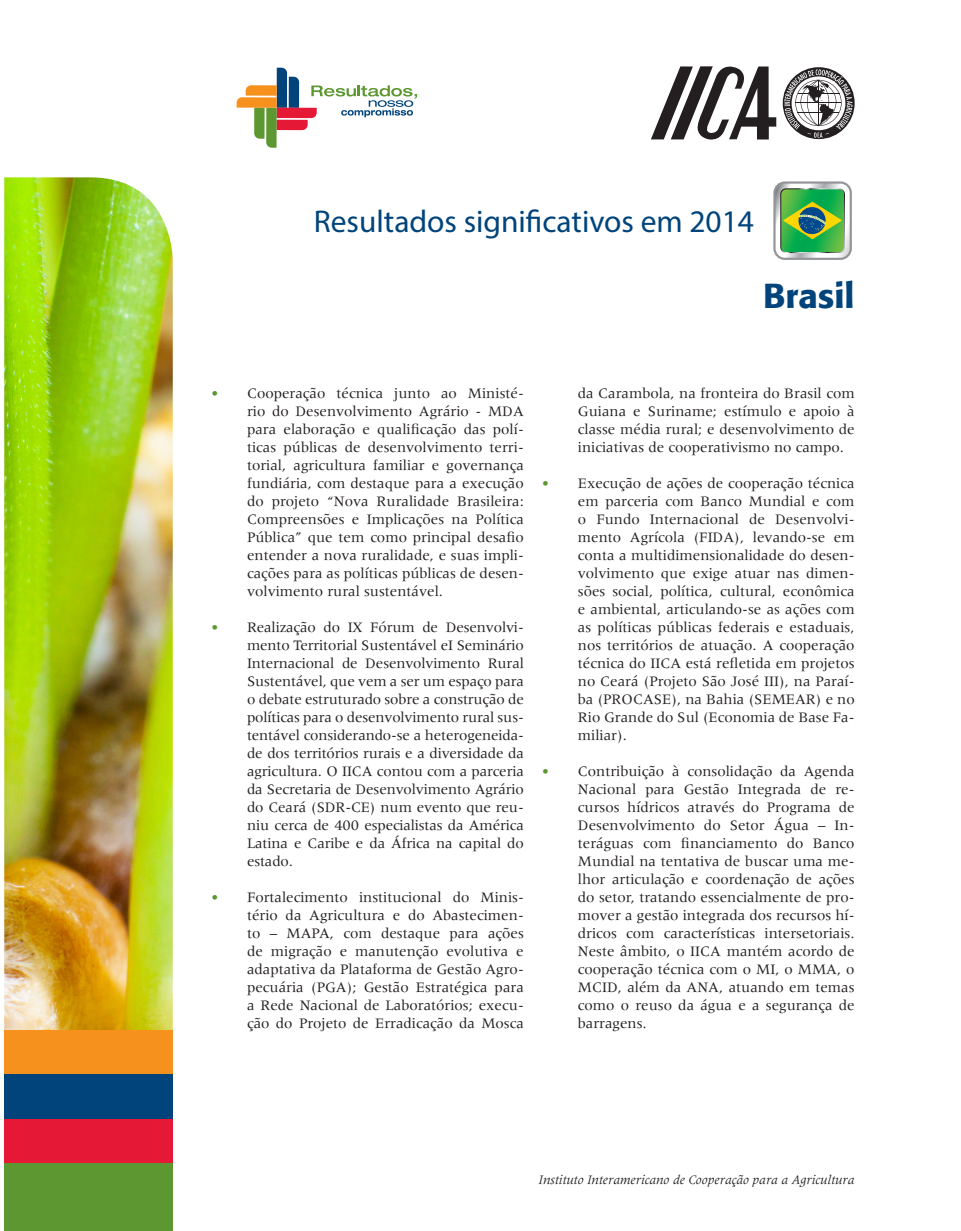
<style>
.page{position:relative;width:961px;height:1231px;background:#fff}
.page>*{position:absolute;margin:0;border:0;box-sizing:border-box;transform-origin:0 0}
.t1{font:500 34.5px "Formata";color:#00447b}
.t2{font:31.5px "Myriad Pro";color:#00447b}
.t3{font:15px/18px "Meridien";color:#231f20;text-align:justify}
.t4{font:italic 13.5px "Meridien";color:#231f20}
.s1{color:#5c9731}
</style>
<div class="page">
<img style="left:4px;top:177px;width:169px;height:853px">
<div style="left:4px;top:1030px;width:169px;height:44px;background:#f6911e"></div>
<div style="left:4px;top:1118px;width:169px;height:45px;background:#e51836"></div>
<div style="left:4px;top:1074px;width:169px;height:44px;background:#00447b"></div>
<div style="left:4px;top:1163px;width:169px;height:68px;background:#5c9731"></div>
<svg style="left:651px;top:66px;width:125px;height:74px"></svg>
<svg style="left:782px;top:67px;width:72px;height:72px"></svg>
<div style="left:773px;top:181px;width:78px;height:79px;border:4px solid #939598;border-radius:9px"></div>
<svg style="left:775px;top:184px;width:74px;height:74px"></svg>
<svg style="left:236px;top:68px;width:181px;height:80px"></svg>
<p class="t2" style="left:314px;top:202px;width:442px">Resultados significativos em 2014</p>
<p class="t1" style="left:763px;top:275px;width:93px">Brasil</p>
<p class="t3" style="left:247px;top:384px;width:278px;text-indent:-36px"><span class="s1">•</span> Cooperação técnica junto ao Ministé&shy;rio do Desenvolvimento Agrário - MDA para elaboração e qualificação das polí&shy;ticas públicas de desenvolvimento terri&shy;torial, agricultura familiar e governança fundiária, com destaque para a execução do projeto “Nova Ruralidade Brasileira:<br>Compreensões e Implicações na Política Pública” que tem como principal desafio entender a nova ruralidade, e suas impli&shy;cações para as políticas públicas de desen&shy;volvimento rural sustentável.</p>
<p class="t3" style="left:247px;top:618px;width:278px;text-indent:-36px"><span class="s1">•</span> Realização do IX Fórum de Desenvolvi&shy;mento Territorial Sustentável eI Seminário Internacional de Desenvolvimento Rural Sustentável, que vem a ser um espaço para o debate estruturado sobre a construção de políticas para o desenvolvimento rural sus&shy;tentável considerando-se a heterogeneida&shy;de dos territórios rurais e a diversidade da agricultura. O IICA contou com a parceria da Secretaria de Desenvolvimento Agrário do Ceará (SDR-CE) num evento que reu&shy;niu cerca de 400 especialistas da América Latina e Caribe e da África na capital do estado.</p>
<p class="t3" style="left:247px;top:888px;width:278px;text-indent:-36px"><span class="s1">•</span> Fortalecimento institucional do Minis&shy;tério da Agricultura e do Abastecimen&shy;to – MAPA, com destaque para ações de migração e manutenção evolutiva e adaptativa da Plataforma de Gestão Agro&shy;pecuária (PGA); Gestão Estratégica para a Rede Nacional de Laboratórios; execu&shy;ção do Projeto de Erradicação da Mosca</p>
<p class="t3" style="left:578px;top:384px;width:278px">da Carambola, na fronteira do Brasil com Guiana e Suriname; estímulo e apoio à classe média rural; e desenvolvimento de iniciativas de cooperativismo no campo.</p>
<p class="t3" style="left:578px;top:474px;width:278px;text-indent:-36px"><span class="s1">•</span> Execução de ações de cooperação técnica em parceria com Banco Mundial e com o Fundo Internacional de Desenvolvi&shy;mento Agrícola (FIDA), levando-se em conta a multidimensionalidade do desen&shy;volvimento que exige atuar nas dimen&shy;sões social, política, cultural, econômica e ambiental, articulando-se as ações com as políticas públicas federais e estaduais, nos territórios de atuação. A cooperação técnica do IICA está refletida em projetos no Ceará (Projeto São José III), na Paraí&shy;ba (PROCASE), na Bahia (SEMEAR) e no Rio Grande do Sul (Economia de Base Fa&shy;miliar).</p>
<p class="t3" style="left:578px;top:762px;width:278px;text-indent:-36px"><span class="s1">•</span> Contribuição à consolidação da Agenda Nacional para Gestão Integrada de re&shy;cursos hídricos através do Programa de Desenvolvimento do Setor Água – In&shy;teráguas com financiamento do Banco Mundial na tentativa de buscar uma me&shy;lhor articulação e coordenação de ações do setor, tratando essencialmente de pro&shy;mover a gestão integrada dos recursos hí&shy;dricos com características intersetoriais.<br>Neste âmbito, o IICA mantém acordo de cooperação técnica com o MI, o MMA, o MCID, além da ANA, atuando em temas como o reuso da água e a segurança de barragens.</p>
<p class="t4" style="left:538px;top:1173px;width:317px">Instituto Interamericano de Cooperação para a Agricultura</p>
</div>
